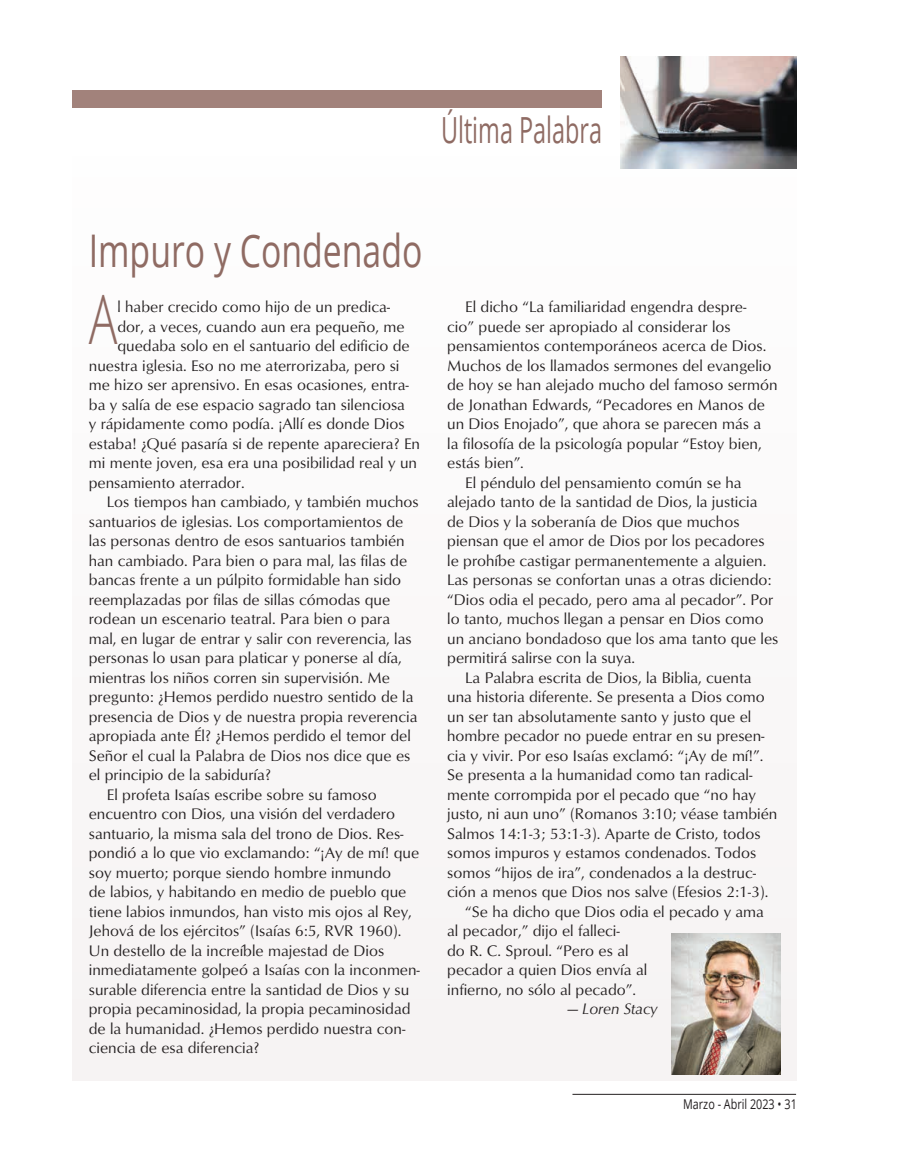
<style>
.page{position:relative;width:905px;height:1175px;background:#fff}
.page>*{position:absolute;margin:0;border:0;box-sizing:border-box;transform-origin:0 0}
.Article_-_Main_text{font:300 68.25px "Open Sans";color:#8f6b63;scale:.7 1}
.Department_Title{font:45px "Open Sans";color:#8f6b63;scale:.75 1}
.Department_-_Header{font:36px "Open Sans";color:#8f6b63;scale:.65 1}
.Article_-_Main_text-2{font:15.75px/19.5px "Optimum";color:#231f20}
.Article_-_Main_text-3{font:15.75px "Optimum";color:#231f20;scale:.96 1}
.Article_-_Main_text-4{font:italic 15.75px "Optimum";color:#231f20}
.t1{font:13.5px "Open Sans";color:#231f20;scale:.8 1}
</style>
<div class="page">
<hr style="left:572px;top:1094px;width:224px;height:1px;background:#231f20">
<div style="left:73px;top:90px;width:529px;height:18px;background:#a2827b"></div>
<img style="left:620px;top:57px;width:176px;height:99px">
<div style="left:73px;top:156px;width:724px;height:924px;background:#f6f3f3"></div>
<img style="left:671px;top:933px;width:109px;height:141px">
<p class="Department_-_Header" style="left:441px;top:105px;width:249px">Última Palabra</p>
<p class="Department_Title" style="left:89px;top:220px;width:446px">Impuro y Condenado</p>
<p class="Article_-_Main_text" style="left:89px;top:280px;width:42px">A</p>
<p class="Article_-_Main_text-3" style="left:117px;top:297px;width:286px">l haber crecido como hijo de un predica-</p>
<p class="Article_-_Main_text-2" style="left:117px;top:316px;width:288px">dor, a veces, cuando aun era pequeño, me</p>
<p class="Article_-_Main_text-2" style="left:117px;top:335px;width:294px">quedaba solo en el santuario del edificio de</p>
<p class="Article_-_Main_text-2" style="left:89px;top:355px;width:312px">nuestra iglesia. Eso no me aterrorizaba, pero si</p>
<p class="Article_-_Main_text-2" style="left:89px;top:374px;width:321px">me hizo ser aprensivo. En esas ocasiones, entra-</p>
<p class="Article_-_Main_text-2" style="left:89px;top:394px;width:318px">ba y salía de ese espacio sagrado tan silenciosa</p>
<p class="Article_-_Main_text-2" style="left:89px;top:413px;width:317px">y rápidamente como podía. ¡Allí es donde Dios</p>
<p class="Article_-_Main_text-2" style="left:89px;top:433px;width:333px">estaba! ¿Qué pasaría si de repente apareciera? En</p>
<p class="Article_-_Main_text-2" style="left:89px;top:452px;width:330px">mi mente joven, esa era una posibilidad real y un</p>
<p class="Article_-_Main_text-2" style="left:89px;top:472px;width:157px">pensamiento aterrador.</p>
<p class="Article_-_Main_text-2" style="left:89px;top:491px;width:331px;text-indent:18px">Los tiempos han cambiado, y también muchos santuarios de iglesias. Los comportamientos de las personas dentro de esos santuarios también han cambiado. Para bien o para mal, las filas de bancas frente a un púlpito formidable han sido reemplazadas por filas de sillas cómodas que rodean un escenario teatral. Para bien o para mal, en lugar de entrar y salir con reverencia, las personas lo usan para platicar y ponerse al día, mientras los niños corren sin supervisión. Me pregunto: ¿Hemos perdido nuestro sentido de la presencia de Dios y de nuestra propia reverencia apropiada ante Él? ¿Hemos perdido el temor del Señor el cual la Palabra de Dios nos dice que es el principio de la sabiduría?</p>
<p class="Article_-_Main_text-2" style="left:89px;top:784px;width:333px;text-indent:18px">El profeta Isaías escribe sobre su famoso encuentro con Dios, una visión del verdadero santuario, la misma sala del trono de Dios. Res&shy;pondió a lo que vio exclamando: “¡Ay de mí! que soy muerto; porque siendo hombre inmundo<br>de labios, y habitando en medio de pueblo que tiene labios inmundos, han visto mis ojos al Rey, Jehová de los ejércitos” (Isaías 6:5, RVR 1960).<br>Un destello de la increíble majestad de Dios inmediatamente golpeó a Isaías con la inconmen&shy;surable diferencia entre la santidad de Dios y su propia pecaminosidad, la propia pecaminosidad de la humanidad. ¿Hemos perdido nuestra con&shy;ciencia de esa diferencia?</p>
<p class="Article_-_Main_text-2" style="left:447px;top:296px;width:332px;text-indent:18px">El dicho “La familiaridad engendra despre-<br>cio” puede ser apropiado al considerar los pensamientos contemporáneos acerca de Dios.<br>Muchos de los llamados sermones del evangelio de hoy se han alejado mucho del famoso sermón de Jonathan Edwards, “Pecadores en Manos de un Dios Enojado”, que ahora se parecen más a<br>la filosofía de la psicología popular “Estoy bien, estás bien”.</p>
<p class="Article_-_Main_text-2" style="left:447px;top:472px;width:333px;text-indent:18px">El péndulo del pensamiento común se ha alejado tanto de la santidad de Dios, la justicia de Dios y la soberanía de Dios que muchos piensan que el amor de Dios por los pecadores le prohíbe castigar permanentemente a alguien.<br>Las personas se confortan unas a otras diciendo: “Dios odia el pecado, pero ama al pecador”. Por lo tanto, muchos llegan a pensar en Dios como un anciano bondadoso que los ama tanto que les permitirá salirse con la suya.</p>
<p class="Article_-_Main_text-2" style="left:447px;top:667px;width:332px;text-indent:18px">La Palabra escrita de Dios, la Biblia, cuenta una historia diferente. Se presenta a Dios como un ser tan absolutamente santo y justo que el hombre pecador no puede entrar en su presen&shy;cia y vivir. Por eso Isaías exclamó: “¡Ay de mí!”.<br>Se presenta a la humanidad como tan radical&shy;mente corrompida por el pecado que “no hay justo, ni aun uno” (Romanos 3:10; véase también Salmos 14:1-3; 53:1-3). Aparte de Cristo, todos somos impuros y estamos condenados. Todos somos “hijos de ira”, condenados a la destruc&shy;ción a menos que Dios nos salve (Efesios 2:1-3).</p>
<p class="Article_-_Main_text-2" style="left:447px;top:901px;width:318px;text-indent:18px">“Se ha dicho que Dios odia el pecado y ama al pecador,” dijo el falleci-<br>do R. C. Sproul. “Pero es al<br>pecador a quien Dios envía al<br>infierno, no sólo al pecado”.</p>
<p class="Article_-_Main_text-4" style="left:568px;top:1000px;width:91px">— Loren Stacy</p>
<p class="t1" style="left:683px;top:1095px;width:144px">Marzo - Abril 2023 • 31</p>
</div>
